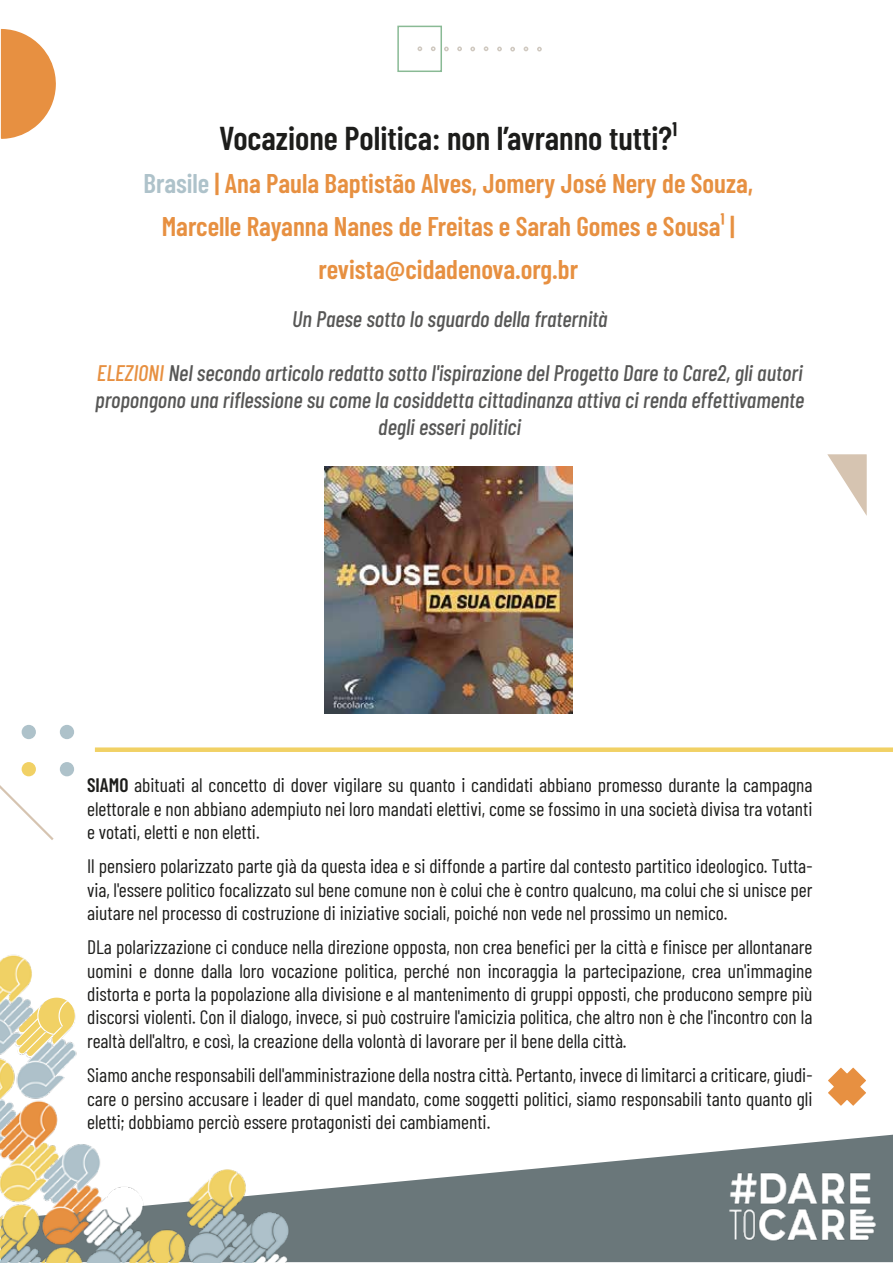
<style>
.page{position:relative;width:893px;height:1263px;background:#fff}
.page>*{position:absolute;margin:0;border:0;box-sizing:border-box;transform-origin:0 0}
.t1{font:600 33px "Barlow Condensed";color:#1d1d1b}
.t2{font:600 27px/42.9px "Barlow Condensed";color:#e79041;text-align:center}
.t3{font:italic 500 22.5px/27px "Barlow Condensed";color:#575756;text-align:center}
.t4{font:19.5px/23.4px "Barlow Condensed";color:#1d1d1b;text-align:justify}
.s1{color:#aec2ca}
.s2{color:#e79041}
.s3{font-weight:600}
</style>
<div class="page">
<svg style="left:310px;top:1135px;width:583px;height:127px;fill:#6a777a"></svg>
<div style="left:95px;top:747px;width:798px;height:5px;background:#f1d165"></div>
<img style="left:712px;top:1150px;width:181px;height:112px">
<img style="left:324px;top:466px;width:248px;height:247px">
<img style="left:1px;top:954px;width:309px;height:308px">
<svg style="left:16px;top:998px;width:59px;height:58px"></svg>
<div style="left:397px;top:26px;width:45px;height:46px;border:2px solid #89ba95"></div>
<svg style="left:417px;top:46px;width:5px;height:5px"></svg>
<svg style="left:431px;top:46px;width:5px;height:5px"></svg>
<svg style="left:444px;top:47px;width:5px;height:4px"></svg>
<svg style="left:457px;top:46px;width:5px;height:5px"></svg>
<svg style="left:470px;top:47px;width:5px;height:4px"></svg>
<svg style="left:484px;top:46px;width:4px;height:5px"></svg>
<svg style="left:497px;top:47px;width:5px;height:4px"></svg>
<svg style="left:510px;top:47px;width:5px;height:4px"></svg>
<svg style="left:524px;top:47px;width:4px;height:4px"></svg>
<svg style="left:537px;top:47px;width:5px;height:4px"></svg>
<svg style="left:1px;top:29px;width:55px;height:110px"></svg>
<svg style="left:827px;top:454px;width:40px;height:62px"></svg>
<div style="left:22px;top:725px;width:14px;height:14px;background:#aec2ca;border-radius:50%"></div>
<div style="left:60px;top:725px;width:14px;height:14px;background:#aec2ca;border-radius:50%"></div>
<div style="left:22px;top:762px;width:14px;height:14px;background:#f1d165;border-radius:50%"></div>
<div style="left:60px;top:762px;width:14px;height:14px;background:#aec2ca;border-radius:50%"></div>
<svg style="left:828px;top:1067px;width:38px;height:39px"></svg>
<svg style="left:0;top:768px;width:54px;height:72px"></svg>
<h1 class="t1" style="left:219px;top:114px;width:459px">Vocazione Politica: non l’avranno tutti?¹</h1>
<h2 class="t2" style="left:144px;top:160px;width:611px"><span class="s1">Brasile</span> | Ana Paula Baptistão Alves, Jomery José Nery de Souza,<br>Marcelle Rayanna Nanes de Freitas e Sarah Gomes e Sousa¹ | revista@cidadenova.org.br</h2>
<p class="t3" style="left:292px;top:304px;width:317px">Un Paese sotto lo sguardo della fraternità</p>
<p class="t3" style="left:95px;top:358px;width:711px"><span class="s2">ELEZIONI</span> Nel secondo articolo redatto sotto l'ispirazione del Progetto Dare to Care2, gli autori propongono una riflessione su come la cosiddetta cittadinanza attiva ci renda effettivamente degli esseri politici</p>
<p class="t4" style="left:87px;top:772px;width:727px"><span class="s3">SIAMO</span> abituati al concetto di dover vigilare su quanto i candidati abbiano promesso durante la campagna elettorale e non abbiano adempiuto nei loro mandati elettivi, come se fossimo in una società divisa tra votanti e votati, eletti e non eletti.</p>
<p class="t4" style="left:87px;top:853px;width:727px">Il pensiero polarizzato parte già da questa idea e si diffonde a partire dal contesto partitico ideologico. Tutta&shy;via, l'essere politico focalizzato sul bene comune non è colui che è contro qualcuno, ma colui che si unisce per aiutare nel processo di costruzione di iniziative sociali, poiché non vede nel prossimo un nemico.</p>
<p class="t4" style="left:87px;top:934px;width:727px">DLa polarizzazione ci conduce nella direzione opposta, non crea benefici per la città e finisce per allontanare uomini e donne dalla loro vocazione politica, perché non incoraggia la partecipazione, crea un'immagine distorta e porta la popolazione alla divisione e al mantenimento di gruppi opposti, che producono sempre più discorsi violenti. Con il dialogo, invece, si può costruire l'amicizia politica, che altro non è che l'incontro con la realtà dell'altro, e così, la creazione della volontà di lavorare per il bene della città.</p>
<p class="t4" style="left:87px;top:1062px;width:727px">Siamo anche responsabili dell'amministrazione della nostra città. Pertanto, invece di limitarci a criticare, giudi&shy;care o persino accusare i leader di quel mandato, come soggetti politici, siamo responsabili tanto quanto gli eletti; dobbiamo perciò essere protagonisti dei cambiamenti.</p>
</div>
